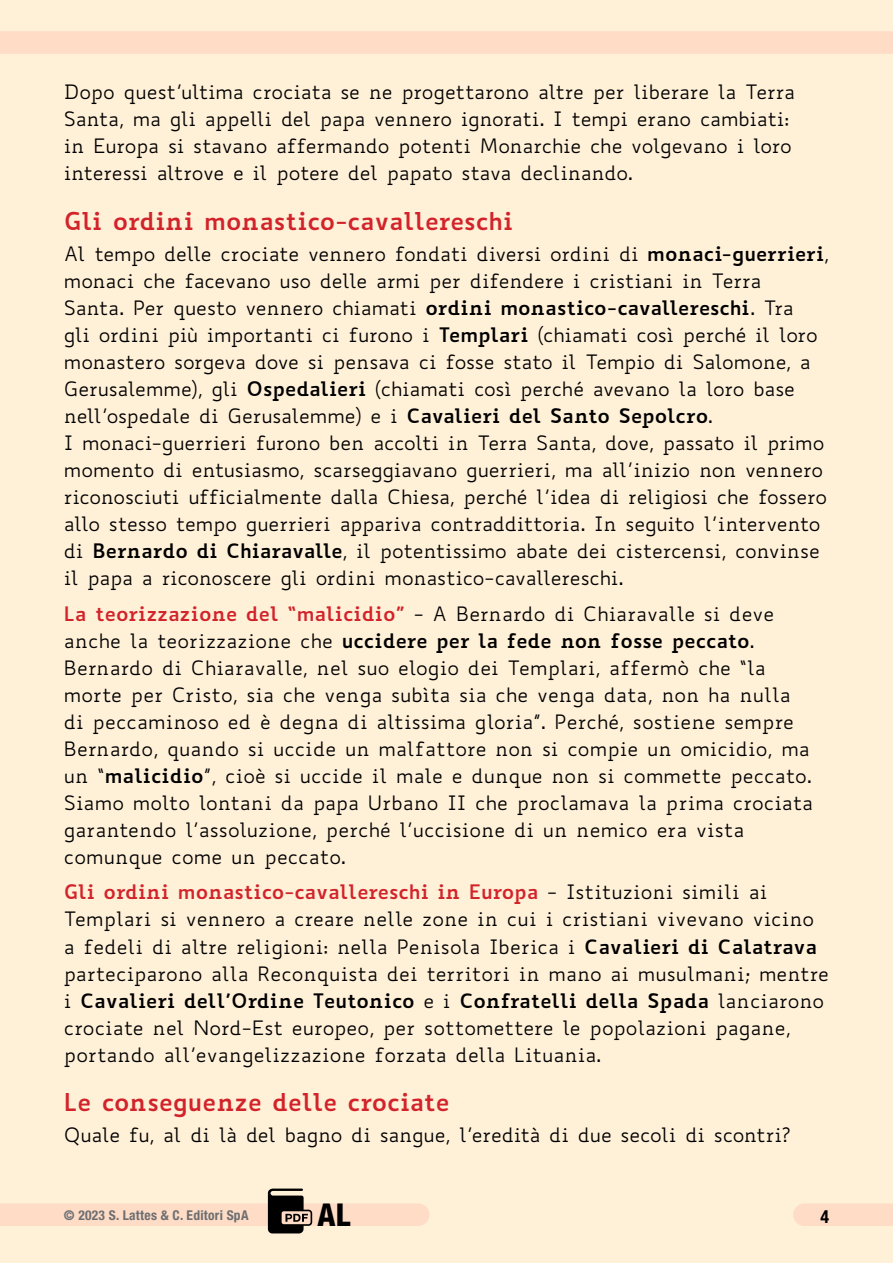
<style>
.page{position:relative;width:893px;height:1263px;background:#fff0d8}
.page>*{position:absolute;margin:0;border:0;box-sizing:border-box;transform-origin:0 0}
.t1{font:800 condensed 31.5px "Helvetica Neue LT Std";color:#000}
.t2{font:700 24px "Biancoenero";color:#d2232a}
.t3{font:19.5px/27px "Biancoenero";letter-spacing:-.01em;color:#000}
.t4{font:700 condensed 18px "Helvetica Neue LT Std";color:#000}
.t5{font:700 condensed 13.5px "Helvetica Neue LT Std";letter-spacing:.02em;color:#6d6e71}
.s1{font-weight:700}
.s2{font-weight:700;color:#d2232a}
</style>
<div class="page">
<div style="left:0;top:1203px;width:418px;height:23px;background:#fedcc6"></div>
<div style="left:0;top:31px;width:893px;height:23px;background:#fedcc6"></div>
<div style="left:804px;top:1203px;width:89px;height:23px;background:#fedcc6"></div>
<svg style="left:268px;top:1188px;width:44px;height:45px"></svg>
<p class="t3" style="left:64px;top:78px;width:733px">Dopo quest’ultima crociata se ne progettarono altre per liberare la Terra Santa, ma gli appelli del papa vennero ignorati. I tempi erano cambiati: in Europa si stavano affermando potenti Monarchie che volgevano i loro interessi altrove e il potere del papato stava declinando.</p>
<p class="t2" style="left:64px;top:200px;width:451px">Gli ordini monastico-cavallereschi</p>
<p class="t3" style="left:64px;top:240px;width:767px">Al tempo delle crociate vennero fondati diversi ordini di <span class="s1">monaci-guerrieri</span>, monaci che facevano uso delle armi per difendere i cristiani in Terra<br>Santa. Per questo vennero chiamati <span class="s1">ordini monastico-cavallereschi</span>. Tra<br>gli ordini più importanti ci furono i <span class="s1">Templari</span> (chiamati così perché il loro monastero sorgeva dove si pensava ci fosse stato il Tempio di Salomone, a Gerusalemme), gli <span class="s1">Ospedalieri</span> (chiamati così perché avevano la loro base nell’ospedale di Gerusalemme) e i <span class="s1">Cavalieri del Santo Sepolcro</span>.<br>I monaci-guerrieri furono ben accolti in Terra Santa, dove, passato il primo momento di entusiasmo, scarseggiavano guerrieri, ma all’inizio non vennero riconosciuti ufficialmente dalla Chiesa, perché l’idea di religiosi che fossero allo stesso tempo guerrieri appariva contraddittoria. In seguito l’intervento di <span class="s1">Bernardo di Chiaravalle</span>, il potentissimo abate dei cistercensi, convinse il papa a riconoscere gli ordini monastico-cavallereschi.</p>
<p class="t3" style="left:64px;top:600px;width:751px"><span class="s2">La teorizzazione del “malicidio”</span> - A Bernardo di Chiaravalle si deve anche la teorizzazione che <span class="s1">uccidere per la fede non fosse peccato</span>.<br>Bernardo di Chiaravalle, nel suo elogio dei Templari, affermò che “la morte per Cristo, sia che venga subìta sia che venga data, non ha nulla di peccaminoso ed è degna di altissima gloria”. Perché, sostiene sempre Bernardo, quando si uccide un malfattore non si compie un omicidio, ma un “<span class="s1">malicidio</span>”, cioè si uccide il male e dunque non si commette peccato.<br>Siamo molto lontani da papa Urbano II che proclamava la prima crociata garantendo l’assoluzione, perché l’uccisione di un nemico era vista comunque come un peccato.</p>
<p class="t3" style="left:64px;top:878px;width:767px"><span class="s2">Gli ordini monastico-cavallereschi in Europa</span> - Istituzioni simili ai Templari si vennero a creare nelle zone in cui i cristiani vivevano vicino a fedeli di altre religioni: nella Penisola Iberica i <span class="s1">Cavalieri di Calatrava </span>parteciparono alla Reconquista dei territori in mano ai musulmani; mentre i <span class="s1">Cavalieri dell’Ordine Teutonico</span> e i <span class="s1">Confratelli della Spada</span> lanciarono crociate nel Nord-Est europeo, per sottomettere le popolazioni pagane, portando all’evangelizzazione forzata della Lituania.</p>
<p class="t2" style="left:64px;top:1081px;width:387px">Le conseguenze delle crociate</p>
<p class="t3" style="left:64px;top:1121px;width:729px">Quale fu, al di là del bagno di sangue, l’eredità di due secoli di scontri?</p>
<p class="t5" style="left:64px;top:1206px;width:186px">© 2023 S. Lattes &amp; C. Editori SpA</p>
<h1 class="t1" style="left:318px;top:1195px;width:34px">AL</h1>
<p class="t4" style="left:820px;top:1206px;width:10px">4</p>
</div>
